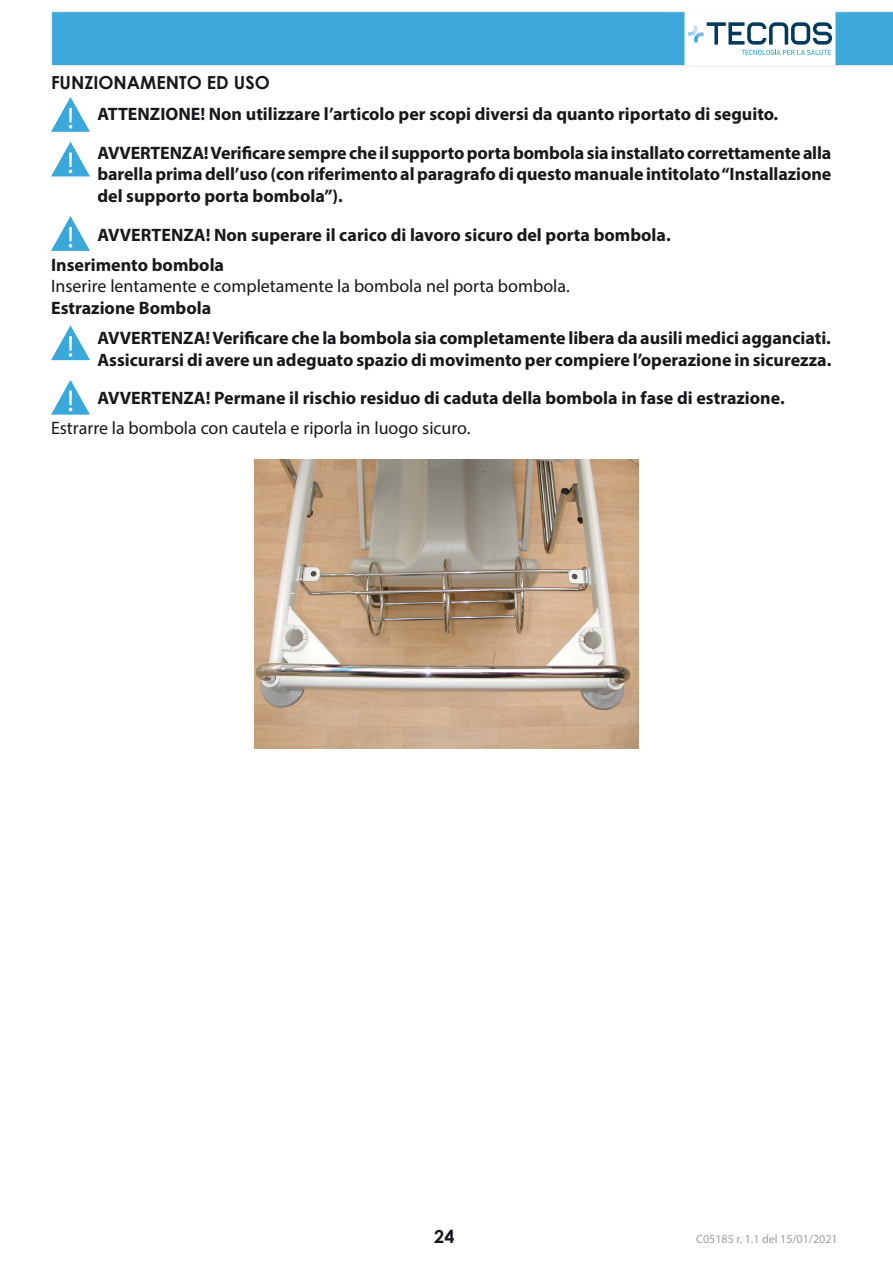
<style>
.page{position:relative;width:893px;height:1263px;background:#fff}
.page>*{position:absolute;margin:0;border:0;box-sizing:border-box;transform-origin:0 0}
.t1{font:700 18px/38.5px "Myriad Pro";color:#1a171c}
.t2{font:18px "Myriad Pro";color:#1a171c}
.t3{font:700 18px "Century Gothic";color:#1a171c}
.t4{font:12px "Myriad Pro";color:#9d9ea0}
</style>
<div class="page">
<svg style="left:51px;top:11px;width:842px;height:56px;background:#48acdc"></svg>
<div style="left:684px;top:11px;width:151px;height:55px;background:#fff"></div>
<svg style="left:688px;top:22px;width:144px;height:33px"></svg>
<img style="left:254px;top:460px;width:385px;height:288px">
<svg style="left:51px;top:97px;width:39px;height:35px"></svg>
<svg style="left:51px;top:142px;width:39px;height:34px"></svg>
<svg style="left:51px;top:216px;width:39px;height:35px"></svg>
<svg style="left:51px;top:325px;width:39px;height:35px"></svg>
<svg style="left:51px;top:380px;width:39px;height:35px"></svg>
<p class="t3" style="left:51px;top:69px;width:220px">FUNZIONAMENTO ED USO</p>
<p class="t1" style="left:98px;top:94px;width:735px">ATTENZIONE! Non utilizzare l’articolo per scopi diversi da quanto riportato di seguito.<br>AVVERTENZA! Verificare sempre che il supporto porta bombola sia installato correttamente alla</p>
<p class="t1" style="left:98px;top:163px;width:735px;line-height:21.6px">barella prima dell’uso (con riferimento al paragrafo di questo manuale intitolato “Installazione del supporto porta bombola”).</p>
<p class="t1" style="left:51px;top:219px;width:621px;line-height:30.2px;text-indent:46px">AVVERTENZA! Non superare il carico di lavoro sicuro del porta bombola.<br>Inserimento bombola</p>
<p class="t2" style="left:51px;top:275px;width:520px">Inserire lentamente e completamente la bombola nel porta bombola.</p>
<p class="t1" style="left:98px;top:292px;width:735px;line-height:30.2px;text-indent:-46px">Estrazione Bombola<br>AVVERTENZA! Verificare che la bombola sia completamente libera da ausili medici agganciati.</p>
<p class="t1" style="left:98px;top:340px;width:735px">Assicurarsi di avere un adeguato spazio di movimento per compiere l’operazione in sicurezza.<br>AVVERTENZA! Permane il rischio residuo di caduta della bombola in fase di estrazione.</p>
<p class="t2" style="left:51px;top:417px;width:421px">Estrarre la bombola con cautela e riporla in luogo sicuro.</p>
<p class="t3" style="left:434px;top:1222px;width:22px">24</p>
<p class="t4" style="left:696px;top:1231px;width:143px">C05185 r. 1.1 del 15/01/2021</p>
</div>
